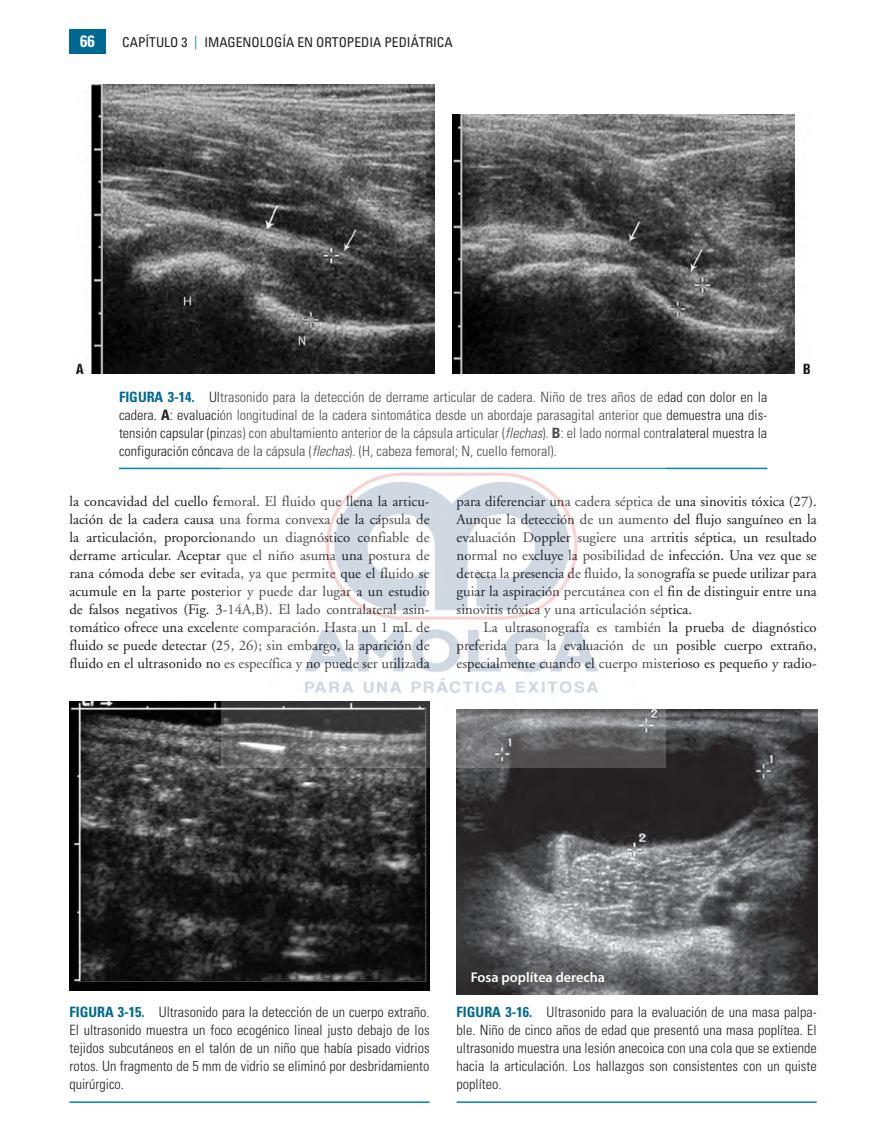
<style>
.page{position:relative;width:887px;height:1144px;background:#fff}
.page>*{position:absolute;margin:0;border:0;box-sizing:border-box;transform-origin:0 0}
.t1{font:700 condensed 16.5px "Univers";color:#fff}
.t2{font:14.7px/18px "Adobe Garamond";color:#231f20;text-align:justify}
.t3{font:300 condensed 14.25px/18px "Univers";color:#231f20;text-align:justify}
.t4{font:600 14.1px "Myriad Pro";color:#fff}
.t5{font:condensed 13.5px "Univers";color:#231f20}
.s1{color:#0083b6}
.s2{font-weight:700;color:#006991}
.s3{font-weight:700}
.s4{font-style:italic}
</style>
<div class="page">
<div style="left:69px;top:30px;width:36px;height:24px;background:#006991"></div>
<img style="left:77px;top:84px;width:357px;height:289px">
<img style="left:452px;top:114px;width:357px;height:259px">
<hr style="left:119px;top:468px;width:648px;height:1px;background:#0184aa">
<img style="left:69px;top:701px;width:360px;height:290px">
<hr style="left:69px;top:1101px;width:360px;height:2px;background:#0184aa">
<img style="left:456px;top:710px;width:361px;height:284px">
<hr style="left:456px;top:1101px;width:360px;height:2px;background:#0184aa">
<img style="left:222px;top:467px;width:443px;height:301px">
<p class="t1" style="left:80px;top:31px;width:16px">66</p>
<p class="t5" style="left:122px;top:34px;width:332px">CAPÍTULO 3 <span class="s1">|</span> IMAGENOLOGÍA EN ORTOPEDIA PEDIÁTRICA</p>
<p class="t3" style="left:119px;top:388px;width:650px"><span class="s2">FIGURA 3-14.</span> Ultrasonido para la detección de derrame articular de cadera. Niño de tres años de edad con dolor en la cadera. <span class="s3">A</span>: evaluación longitudinal de la cadera sintomática desde un abordaje parasagital anterior que demuestra una dis&shy;tensión capsular (pinzas) con abultamiento anterior de la cápsula articular (<span class="s4">flechas</span>). <span class="s3">B</span>: el lado normal contralateral muestra la configuración cóncava de la cápsula (<span class="s4">flechas</span>). (H, cabeza femoral; N, cuello femoral).</p>
<p class="t2" style="left:69px;top:493px;width:362px">la concavidad del cuello femoral. El fluido que llena la articu&shy;lación de la cadera causa una forma convexa de la cápsula de la articulación, proporcionando un diagnóstico confiable de derrame articular. Aceptar que el niño asuma una postura de rana cómoda debe ser evitada, ya que permite que el fluido se acumule en la parte posterior y puede dar lugar a un estudio de falsos negativos (Fig. 3-14A,B). El lado contralateral asin&shy;tomático ofrece una excelente comparación. Hasta un 1 mL de fluido se puede detectar (25, 26); sin embargo, la aparición de fluido en el ultrasonido no es específica y no puede ser utilizada</p>
<p class="t2" style="left:456px;top:493px;width:362px">para diferenciar una cadera séptica de una sinovitis tóxica (27).<br>Aunque la detección de un aumento del flujo sanguíneo en la evaluación Doppler sugiere una artritis séptica, un resultado normal no excluye la posibilidad de infección. Una vez que se detecta la presencia de fluido, la sonografía se puede utilizar para guiar la aspiración percutánea con el fin de distinguir entre una sinovitis tóxica y una articulación séptica.</p>
<p class="t2" style="left:456px;top:619px;width:362px;text-indent:27px">La ultrasonografía es también la prueba de diagnóstico preferida para la evaluación de un posible cuerpo extraño, especialmente cuando el cuerpo misterioso es pequeño y radio-</p>
<p class="t3" style="left:69px;top:1003px;width:362px"><span class="s2">FIGURA 3-15.</span> Ultrasonido para la detección de un cuerpo extraño.<br>El ultrasonido muestra un foco ecogénico lineal justo debajo de los tejidos subcutáneos en el talón de un niño que había pisado vidrios rotos. Un fragmento de 5 mm de vidrio se eliminó por desbridamiento quirúrgico.</p>
<p class="t4" style="left:471px;top:968px;width:136px">Fosa poplítea derecha</p>
<p class="t3" style="left:456px;top:1003px;width:362px"><span class="s2">FIGURA 3-16.</span> Ultrasonido para la evaluación de una masa palpa&shy;ble. Niño de cinco años de edad que presentó una masa poplítea. El ultrasonido muestra una lesión anecoica con una cola que se extiende hacia la articulación. Los hallazgos son consistentes con un quiste poplíteo.</p>
</div>
